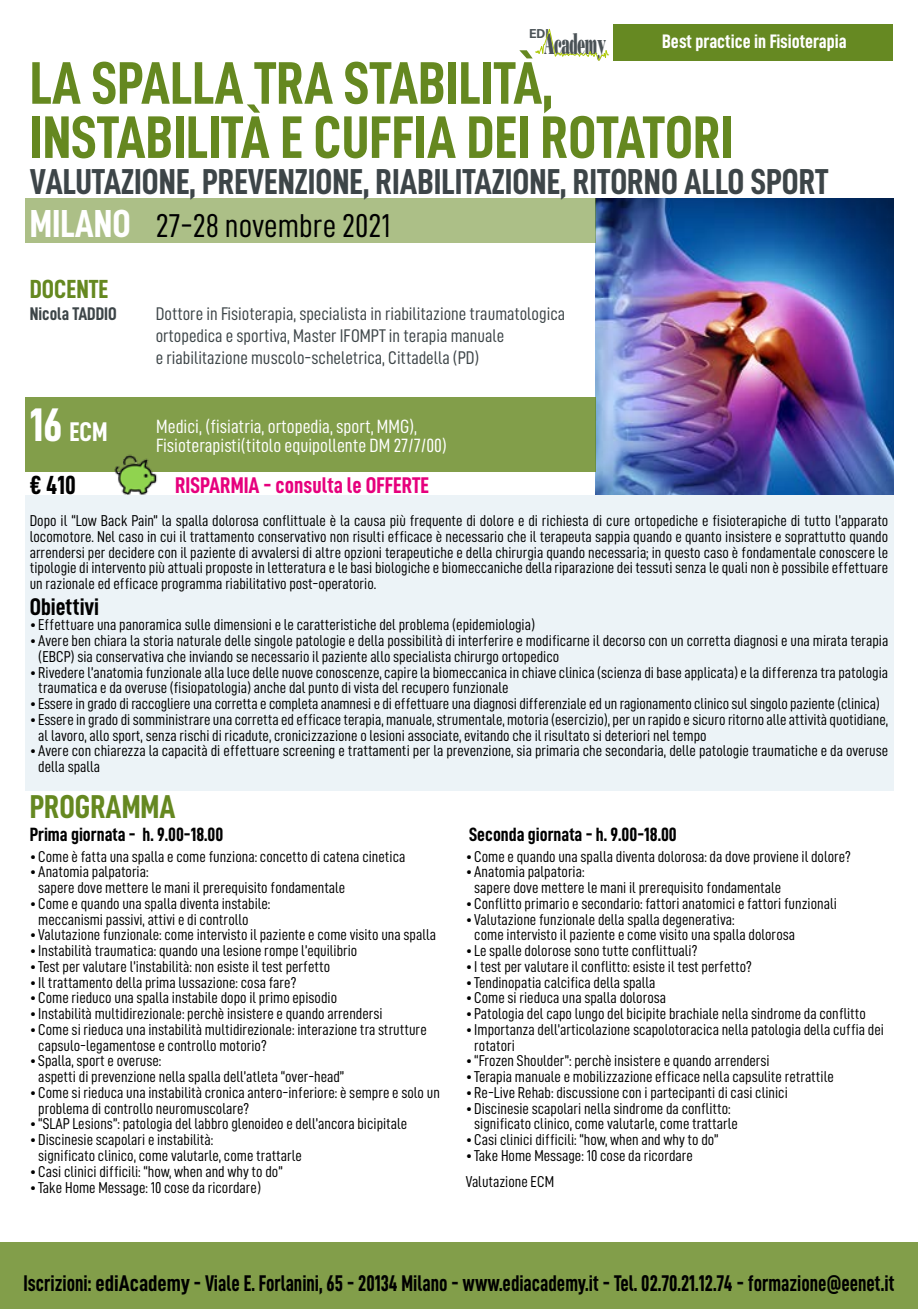
<style>
.page{position:relative;width:918px;height:1309px;background:#fff}
.page>*{position:absolute;margin:0;border:0;box-sizing:border-box;transform-origin:0 0}
.t1{font:60.2px/54.2px "D DIN Condensed Bold";color:#658820}
.t2{font:36.05px "D DIN Condensed Bold";color:#3d4548}
.t3{font:33.07px "D DIN Condensed";color:#000}
.t4{font:33.07px "D DIN Condensed Bold";color:#658820}
.t5{font:29.57px "Bodoni Std Poster";letter-spacing:-.03em;color:#4a5256;scale:.43 1}
.t6{font:27.12px "D DIN Condensed Bold";color:#fff}
.t7{font:26.25px "D DIN Condensed Bold";color:#658820}
.t8{font:26.25px "D DIN Condensed Bold";color:#000}
.t9{font:24.15px "D DIN Condensed Bold";color:#000}
.t10{font:22.75px "D DIN Condensed Bold";color:#000;scale:.9 1}
.t11{font:22.75px "D DIN Condensed Bold";color:#e6007d}
.t12{font:19.6px "D DIN Condensed Bold";color:#fff}
.t13{font:19.25px/19.2px "D DIN Condensed";color:#fff}
.t14{font:19.25px "D DIN Condensed Bold";color:#000}
.t15{font:18.38px/22.1px "D DIN Condensed";color:#3d4548}
.t16{font:18.38px "D DIN Condensed Bold";color:#3d4548}
.t17{font:15.75px/15.8px "D DIN Condensed";color:#000}
.t18{font:700 12.42px "Univers LT Std";color:#4a5256}
.s1{font-family:"D DIN Condensed Bold";font-size:39.2px;color:#fff}
.s2{font-size:47.25px}
</style>
<div class="page">
<div style="left:614px;top:25px;width:279px;height:36px;background:#658820"></div>
<svg style="left:535px;top:28px;width:74px;height:33px"></svg>
<img style="left:595px;top:198px;width:298px;height:297px">
<div style="left:25px;top:397px;width:570px;height:74px;background:#829e4a"></div>
<div style="left:0;top:1242px;width:918px;height:67px;background:#829e4a"></div>
<div style="left:25px;top:198px;width:570px;height:45px;background:#acbf87"></div>
<img style="left:113px;top:454px;width:45px;height:41px">
<div style="left:25px;top:495px;width:868px;height:295px;background:#ecf3f7"></div>
<p class="t18" style="left:529px;top:26px;width:21px">EDI</p>
<h3 class="t5" style="left:544px;top:25px;width:146px">Academy</h3>
<p class="t12" style="left:662px;top:31px;width:186px">Best practice in Fisioterapia</p>
<h1 class="t1" style="left:30px;top:55px;width:705px">LA SPALLA TRA STABILITÀ,<br>INSTABILITÀ E CUFFIA DEI ROTATORI</h1>
<h2 class="t2" style="left:30px;top:162px;width:800px">VALUTAZIONE, PREVENZIONE, RIABILITAZIONE, RITORNO ALLO SPORT</h2>
<h3 class="t3" style="left:30px;top:208px;width:362px"><span class="s1">MILANO</span> 27-28 novembre 2021</h3>
<h3 class="t7" style="left:30px;top:274px;width:80px">DOCENTE</h3>
<p class="t16" style="left:30px;top:303px;width:89px">Nicola TADDIO</p>
<p class="t15" style="left:156px;top:302px;width:411px">Dottore in Fisioterapia, specialista in riabilitazione traumatologica ortopedica e sportiva, Master IFOMPT in terapia manuale<br>e riabilitazione muscolo-scheletrica, Cittadella (PD)</p>
<h3 class="t6" style="left:30px;top:417px;width:79px"><span class="s2">16</span> ECM</h3>
<h3 class="t8" style="left:30px;top:471px;width:48px">€ 410</h3>
<p class="t13" style="left:156px;top:416px;width:292px">Medici, (fisiatria, ortopedia, sport, MMG),<br>Fisioterapisti(titolo equipollente DM 27/7/00)</p>
<h3 class="t11" style="left:175px;top:473px;width:255px">RISPARMIA - consulta le OFFERTE</h3>
<p class="t17" style="left:30px;top:512px;width:860px;text-align:justify">Dopo il “Low Back Pain” la spalla dolorosa conflittuale è la causa più frequente di dolore e di richiesta di cure ortopediche e fisioterapiche di tutto l’apparato locomotore. Nel caso in cui il trattamento conservativo non risulti efficace è necessario che il terapeuta sappia quando e quanto insistere e soprattutto quando arrendersi per decidere con il paziente di avvalersi di altre opzioni terapeutiche e della chirurgia quando necessaria; in questo caso è fondamentale conoscere le tipologie di intervento più attuali proposte in letteratura e le basi biologiche e biomeccaniche della riparazione dei tessuti senza le quali non è possibile effettuare un razionale ed efficace programma riabilitativo post-operatorio.</p>
<h3 class="t9" style="left:30px;top:593px;width:71px">Obiettivi</h3>
<p class="t17" style="left:30px;top:617px;width:507px">• Effettuare una panoramica sulle dimensioni e le caratteristiche del problema (epidemiologia)</p>
<p class="t17" style="left:38px;top:632px;width:851px;text-indent:-9px">• Avere ben chiara la storia naturale delle singole patologie e della possibilità di interferire e modificarne il decorso con un corretta diagnosi e una mirata terapia (EBCP) sia conservativa che inviando se necessario il paziente allo specialista chirurgo ortopedico</p>
<p class="t17" style="left:38px;top:664px;width:851px;text-indent:-9px">• Rivedere l’anatomia funzionale alla luce delle nuove conoscenze, capire la biomeccanica in chiave clinica (scienza di base applicata) e la differenza tra patologia traumatica e da overuse (fisiopatologia) anche dal punto di vista del recupero funzionale</p>
<p class="t17" style="left:30px;top:695px;width:851px">• Essere in grado di raccogliere una corretta e completa anamnesi e di effettuare una diagnosi differenziale ed un ragionamento clinico sul singolo paziente (clinica)</p>
<p class="t17" style="left:38px;top:711px;width:851px;text-indent:-9px">• Essere in grado di somministrare una corretta ed efficace terapia, manuale, strumentale, motoria (esercizio), per un rapido e sicuro ritorno alle attività quotidiane, al lavoro, allo sport, senza rischi di ricadute, cronicizzazione o lesioni associate, evitando che il risultato si deteriori nel tempo</p>
<p class="t17" style="left:38px;top:743px;width:851px;text-indent:-9px">• Avere con chiarezza la capacità di effettuare screening e trattamenti per la prevenzione, sia primaria che secondaria, delle patologie traumatiche e da overuse della spalla</p>
<h3 class="t4" style="left:30px;top:788px;width:147px">PROGRAMMA</h3>
<p class="t14" style="left:30px;top:823px;width:195px">Prima giornata - h. 9.00-18.00</p>
<p class="t17" style="left:30px;top:848px;width:377px">• Come è fatta una spalla e come funziona: concetto di catena cinetica</p>
<p class="t17" style="left:38px;top:864px;width:308px;text-indent:-9px">• Anatomia palpatoria:<br>sapere dove mettere le mani il prerequisito fondamentale</p>
<p class="t17" style="left:38px;top:895px;width:234px;text-indent:-9px">• Come e quando una spalla diventa instabile: meccanismi passivi, attivi e di controllo</p>
<p class="t17" style="left:30px;top:927px;width:408px">• Valutazione funzionale: come intervisto il paziente e come visito una spalla</p>
<p class="t17" style="left:30px;top:942px;width:329px">• Instabilità traumatica: quando una lesione rompe l’equilibrio</p>
<p class="t17" style="left:30px;top:958px;width:302px">• Test per valutare l’instabilità: non esiste il test perfetto</p>
<p class="t17" style="left:30px;top:974px;width:268px">• Il trattamento della prima lussazione: cosa fare?</p>
<p class="t17" style="left:30px;top:990px;width:309px">• Come rieduco una spalla instabile dopo il primo episodio</p>
<p class="t17" style="left:30px;top:1005px;width:354px">• Instabilità multidirezionale: perchè insistere e quando arrendersi</p>
<p class="t17" style="left:38px;top:1021px;width:390px;text-indent:-9px">• Come si rieduca una instabilità multidirezionale: interazione tra strutture capsulo-legamentose e controllo motorio?</p>
<p class="t17" style="left:38px;top:1053px;width:307px;text-indent:-9px">• Spalla, sport e overuse:<br>aspetti di prevenzione nella spalla dell’atleta “over-head”</p>
<p class="t17" style="left:38px;top:1084px;width:403px;text-indent:-9px">• Come si rieduca una instabilità cronica antero-inferiore: è sempre e solo un problema di controllo neuromuscolare?</p>
<p class="t17" style="left:30px;top:1116px;width:379px">• “SLAP Lesions”: patologia del labbro glenoideo e dell’ancora bicipitale</p>
<p class="t17" style="left:38px;top:1131px;width:265px;text-indent:-9px">• Discinesie scapolari e instabilità:<br>significato clinico, come valutarle, come trattarle</p>
<p class="t17" style="left:30px;top:1163px;width:254px">• Casi clinici difficili: “how, when and why to do”</p>
<p class="t17" style="left:30px;top:1179px;width:233px">• Take Home Message: 10 cose da ricordare)</p>
<p class="t14" style="left:469px;top:823px;width:209px">Seconda giornata - h. 9.00-18.00</p>
<p class="t17" style="left:466px;top:848px;width:387px">• Come e quando una spalla diventa dolorosa: da dove proviene il dolore?</p>
<p class="t17" style="left:474px;top:864px;width:308px;text-indent:-9px">• Anatomia palpatoria:<br>sapere dove mettere le mani il prerequisito fondamentale</p>
<p class="t17" style="left:466px;top:895px;width:373px">• Conflitto primario e secondario: fattori anatomici e fattori funzionali</p>
<p class="t17" style="left:474px;top:911px;width:322px;text-indent:-9px">• Valutazione funzionale della spalla degenerativa:<br>come intervisto il paziente e come visito una spalla dolorosa</p>
<p class="t17" style="left:466px;top:942px;width:233px">• Le spalle dolorose sono tutte conflittuali?</p>
<p class="t17" style="left:466px;top:958px;width:288px">• I test per valutare il conflitto: esiste il test perfetto?</p>
<p class="t17" style="left:466px;top:974px;width:191px">• Tendinopatia calcifica della spalla</p>
<p class="t17" style="left:466px;top:990px;width:202px">• Come si rieduca una spalla dolorosa</p>
<p class="t17" style="left:466px;top:1005px;width:402px">• Patologia del capo lungo del bicipite brachiale nella sindrome da conflitto</p>
<p class="t17" style="left:474px;top:1021px;width:411px;text-indent:-9px">• Importanza dell’articolazione scapolotoracica nella patologia della cuffia dei rotatori</p>
<p class="t17" style="left:466px;top:1053px;width:305px">• “Frozen Shoulder”: perchè insistere e quando arrendersi</p>
<p class="t17" style="left:466px;top:1068px;width:370px">• Terapia manuale e mobilizzazione efficace nella capsulite retrattile</p>
<p class="t17" style="left:466px;top:1084px;width:324px">• Re-Live Rehab: discussione con i partecipanti di casi clinici</p>
<p class="t17" style="left:466px;top:1100px;width:274px;text-align:center">• Discinesie scapolari nella sindrome da conflitto: significato clinico, come valutarle, come trattarle</p>
<p class="t17" style="left:466px;top:1131px;width:254px">• Casi clinici difficili: “how, when and why to do”</p>
<p class="t17" style="left:466px;top:1142px;width:229px;line-height:25.7px">• Take Home Message: 10 cose da ricordare<br>Valutazione ECM</p>
<h3 class="t10" style="left:23px;top:1271px;width:969px">Iscrizioni: ediAcademy - Viale E. Forlanini, 65 - 20134 Milano - www.ediacademy.it - Tel. 02.70.21.12.74 - formazione@eenet.it</h3>
</div>
